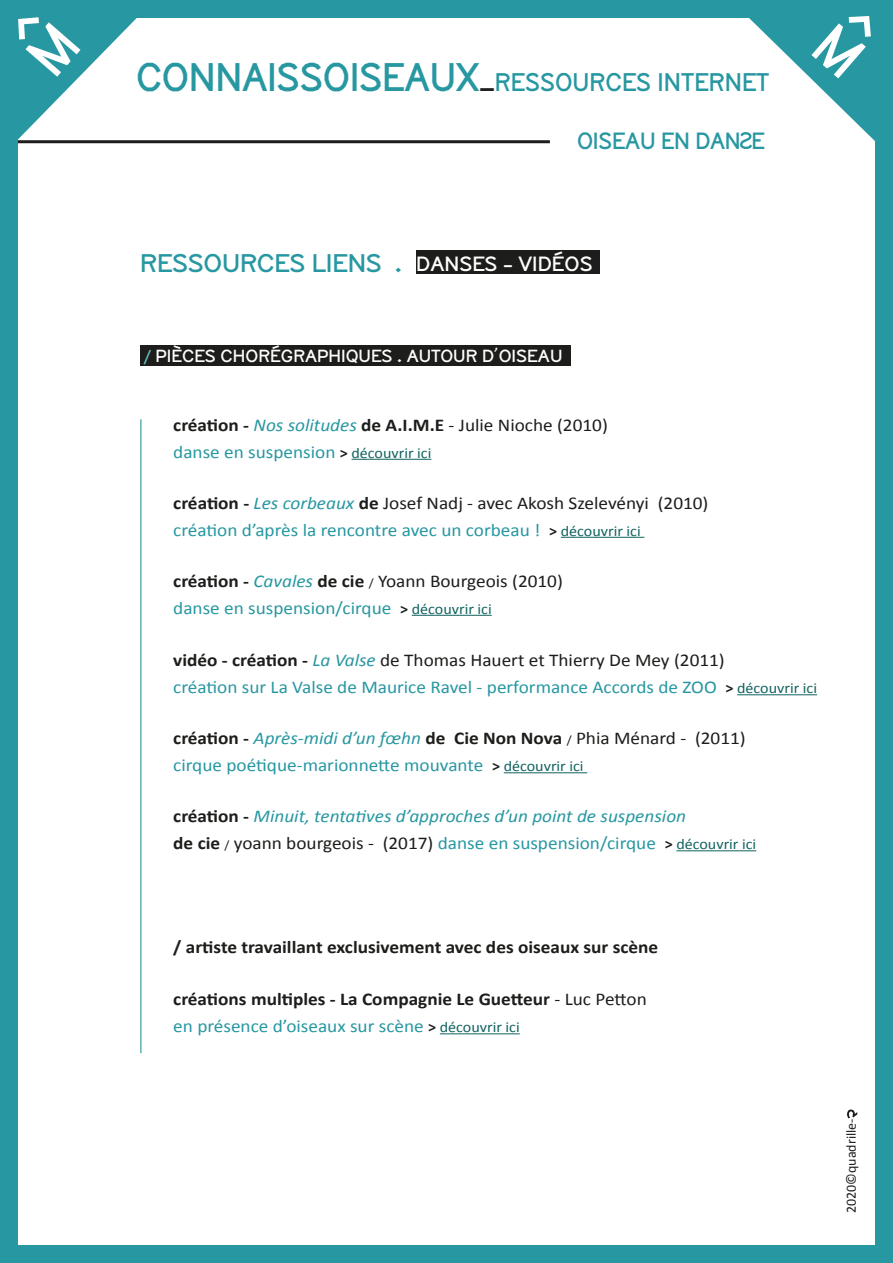
<style>
.page{position:relative;width:893px;height:1263px;background:#fff}
.page>*{position:absolute;margin:0;border:0;box-sizing:border-box;transform-origin:0 0}
.t1{font:24px "Btp";letter-spacing:-.01em;color:#2797a1}
.t2{font:24px "Btp";letter-spacing:-.01em;color:#2797a1;scale:1.07 1}
.t3{font:22.05px "Btp";letter-spacing:-.01em;color:#2797a1}
.t4{font:18px/27px "Calibri";color:#2797a1;scale:1.07 1}
.t5{font:700 18px/27px "Calibri";color:#1d1d1b;scale:1.07 1}
.t6{font:italic 18px/27px "Calibri";color:#2797a1;scale:1.07 1}
.t7{font:16.5px "Btp";color:#fff;scale:1.07 1}
.t8{font:13.95px "Calibri";color:#1d1d1b}
.s1{font-size:37.5px}
.s2{font-size:27px;color:#1d1d1b}
.s3{font-size:19.35px;color:#fff}
.s4{font-size:13.5px;color:#62c0c0}
.s5{font-weight:400;font-style:italic;color:#2797a1}
.s6{font-weight:400}
.s7{font-weight:400;color:#2797a1}
.s8{font-size:15px}
.s9{font-weight:400;font-size:15px;color:#11635f}
.s10{font-weight:700;color:#1d1d1b}
.s11{font-style:italic}
.s12{color:#1d1d1b}
.s13{font-weight:700;font-size:15px;color:#1d1d1b}
.s14{font-size:15px;color:#11635f}
.s15{font-size:12px;color:#1d1d1b}
.s16{font-weight:700;font-style:normal;color:#1d1d1b}
.s17{font-style:normal;font-size:12px;color:#1d1d1b}
.s18{font-style:normal;color:#1d1d1b}
.s19{font-style:normal}
.s20{font-weight:700;font-style:normal;font-size:15px;color:#1d1d1b}
.s21{font-style:normal;font-size:15px;color:#11635f}
</style>
<div class="page">
<svg style="left:847px;top:1110px;width:10px;height:8px"></svg>
<div style="left:0;top:0;width:893px;height:1263px;border:18px solid #2797a1"></div>
<div style="left:0;top:0;width:893px;height:6px;background:#2797a1"></div>
<div style="left:0;top:0;width:6px;height:1263px;background:#2797a1"></div>
<div style="left:0;top:1257px;width:893px;height:6px;background:#2797a1"></div>
<div style="left:887px;top:0;width:6px;height:1263px;background:#2797a1"></div>
<hr style="left:18px;top:140px;width:532px;height:3px;background:#1d1d1b">
<hr style="left:352px;top:459px;width:79px;height:1px;background:#11635f">
<hr style="left:561px;top:537px;width:83px;height:1px;background:#11635f">
<hr style="left:412px;top:615px;width:80px;height:1px;background:#11635f">
<hr style="left:737px;top:694px;width:80px;height:1px;background:#11635f">
<hr style="left:504px;top:772px;width:83px;height:1px;background:#11635f">
<hr style="left:676px;top:850px;width:80px;height:1px;background:#11635f">
<hr style="left:440px;top:1033px;width:80px;height:1px;background:#11635f">
<div style="left:140px;top:345px;width:431px;height:21px;background:#1d1d1b"></div>
<hr style="left:140px;top:419px;width:1px;height:634px;background:#2797a1">
<div style="left:416px;top:250px;width:184px;height:24px;background:#1d1d1b"></div>
<svg style="left:733px;top:6px;width:154px;height:151px"></svg>
<svg style="left:6px;top:6px;width:149px;height:152px"></svg>
<h1 class="t1" style="left:136px;top:64px;width:635px"><span class="s1">CONNAISSOISEAUX</span><span class="s2">_</span>RESSOURCES INTERNET</h1>
<p class="t3" style="left:577px;top:125px;width:189px">OISEAU EN DAN E</p>
<h1 class="t2" style="left:140px;top:246px;width:424px">RESSOURCES LIENS . <span class="s3">DANSES - VIDÉOS</span></h1>
<p class="t7" style="left:144px;top:344px;width:392px"><span class="s4">/</span> PIÈCES CHORÉGRAPHIQUES . AUTOUR D<sup>’</sup>OISEAU</p>
<p class="t5" style="left:173px;top:411px;width:408px">création - <span class="s5">Nos solitudes</span> de A.I.M.E <span class="s6">- Julie Nioche (2010) </span><span class="s7">danse en suspension</span> <span class="s8">&gt;</span> <span class="s9">découvrir ici</span></p>
<p class="t4" style="left:173px;top:489px;width:502px"><span class="s10">création -</span> <span class="s11">Les corbeaux</span> <span class="s10">de</span> <span class="s12">Josef Nadj - avec Akosh Szelevényi (2010) </span>création d’après la rencontre avec un corbeau ! <span class="s13">&gt;</span> <span class="s14">découvrir ici</span></p>
<p class="t4" style="left:173px;top:567px;width:366px"><span class="s10">création -</span> <span class="s11">Cavales</span> <span class="s10">de cie</span> <span class="s15">/</span> <span class="s12">Yoann Bourgeois (2010) </span>danse en suspension/cirque <span class="s13">&gt;</span> <span class="s14">découvrir ici</span></p>
<p class="t4" style="left:173px;top:647px;width:603px"><span class="s10">vidéo - création -</span> <span class="s11">La Valse</span> <span class="s12">de Thomas Hauert et Thierry De Mey (2011)<br></span>création sur La Valse de Maurice Ravel - performance Accords de ZOO <span class="s13">&gt;</span> <span class="s14">découvrir ici</span></p>
<p class="t4" style="left:173px;top:725px;width:536px"><span class="s10">création -</span> <span class="s11">Après-midi d’un fœhn</span> <span class="s10">de Cie Non Nova</span> <span class="s15">/</span> <span class="s12">Phia Ménard - (2011) </span>cirque poétique-marionnette mouvante <span class="s13">&gt;</span> <span class="s14">découvrir ici</span></p>
<p class="t6" style="left:173px;top:802px;width:546px"><span class="s16">création -</span> Minuit, tentatives d’approches d’un point de suspension<br><span class="s16">de cie</span> <span class="s17">/</span> <span class="s18">yoann bourgeois - (2017)</span> <span class="s19">danse en suspension/cirque</span> <span class="s20">&gt;</span> <span class="s21">découvrir ici</span></p>
<p class="t5" style="left:173px;top:933px;width:455px">/ artiste travaillant exclusivement avec des oiseaux sur scène</p>
<p class="t5" style="left:173px;top:986px;width:444px">créations multiples - La Compagnie Le Guetteur <span class="s6">- Luc Petton </span><span class="s7">en présence d’oiseaux sur scène</span> <span class="s8">&gt;</span> <span class="s9">découvrir ici</span></p>
<p class="t8" style="left:842px;top:1213px;width:96px;rotate:-90deg">2020©quadrille-</p>
</div>
